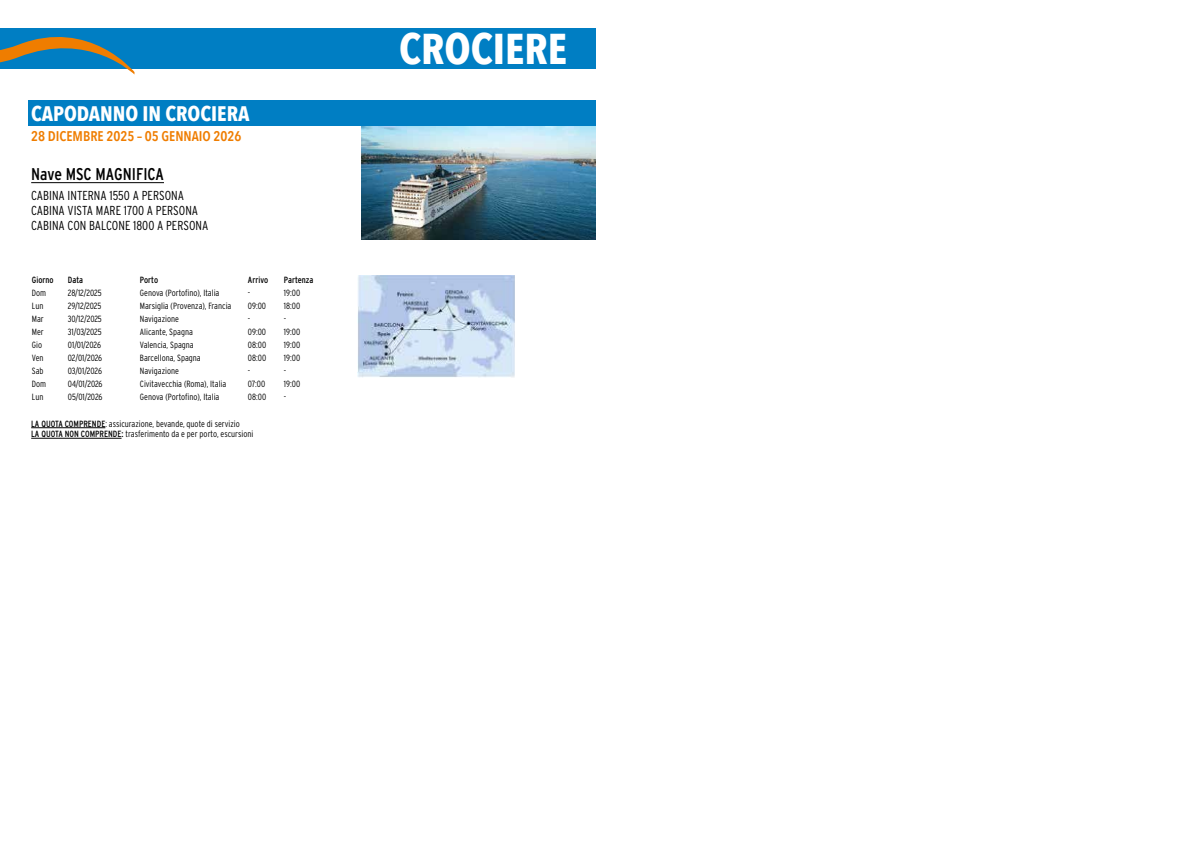
<style>
.page{position:relative;width:1191px;height:842px;background:#fff}
.page>*{position:absolute;margin:0;border:0;box-sizing:border-box;transform-origin:0 0}
.t1{font:700 43px "Avenir Next Condensed";color:#fff}
.t2{font:700 21px "Avenir Next Condensed";color:#fff}
.t3{font:17px "Interstate Condensed";color:#000}
.t4{font:600 14px "Avenir Next Condensed";color:#ef7d00}
.t5{font:300 13px/15px "Interstate Condensed";color:#000}
.t6{font:300 9px/10.5px "Interstate Condensed";color:#000}
.t7{font:9px "Interstate Condensed";color:#000}
.s1{font-weight:400}
</style>
<div class="page">
<div style="left:0;top:29px;width:595px;height:40px;background:#007ec3"></div>
<svg style="left:0;top:28px;width:134px;height:46px"></svg>
<img style="left:361px;top:126px;width:234px;height:114px">
<div style="left:28px;top:101px;width:567px;height:25px;background:#007ec3"></div>
<hr style="left:31px;top:182px;width:133px;height:1px;background:#000">
<hr style="left:31px;top:428px;width:74px;height:1px;background:#000">
<hr style="left:31px;top:438px;width:90px;height:1px;background:#000">
<img style="left:357px;top:276px;width:157px;height:102px">
<h2 class="t2" style="left:31px;top:101px;width:220px">CAPODANNO IN CROCIERA</h2>
<h3 class="t4" style="left:31px;top:124px;width:212px">28 DICEMBRE 2025 – 05 GENNAIO 2026</h3>
<h3 class="t3" style="left:31px;top:165px;width:134px">Nave MSC MAGNIFICA</h3>
<h3 class="t5" style="left:31px;top:188px;width:179px">CABINA INTERNA 1550 A PERSONA<br>CABINA VISTA MARE 1700 A PERSONA<br>CABINA CON BALCONE 1800 A PERSONA</h3>
<p class="t7" style="left:32px;top:275px;width:23px">Giorno</p>
<p class="t7" style="left:68px;top:275px;width:17px">Data</p>
<p class="t7" style="left:140px;top:275px;width:20px">Porto</p>
<p class="t7" style="left:248px;top:275px;width:22px">Arrivo</p>
<p class="t7" style="left:284px;top:275px;width:31px">Partenza</p>
<p class="t6" style="left:32px;top:287px;width:16px">Dom</p>
<p class="t6" style="left:68px;top:287px;width:35px">28/12/2025</p>
<p class="t6" style="left:140px;top:287px;width:81px">Genova (Portofino), Italia</p>
<p class="t6" style="left:248px;top:287px;width:4px">-</p>
<p class="t6" style="left:284px;top:287px;width:18px">19:00</p>
<p class="t6" style="left:32px;top:300px;width:13px">Lun</p>
<p class="t6" style="left:68px;top:300px;width:35px">29/12/2025</p>
<p class="t6" style="left:140px;top:300px;width:93px">Marsiglia (Provenza), Francia</p>
<p class="t6" style="left:248px;top:300px;width:20px">09:00</p>
<p class="t6" style="left:284px;top:300px;width:18px">18:00</p>
<p class="t6" style="left:32px;top:313px;width:13px">Mar</p>
<p class="t6" style="left:68px;top:313px;width:35px">30/12/2025</p>
<p class="t6" style="left:140px;top:313px;width:41px">Navigazione</p>
<p class="t6" style="left:248px;top:313px;width:4px">-</p>
<p class="t6" style="left:284px;top:313px;width:4px">-</p>
<p class="t6" style="left:32px;top:326px;width:13px">Mer</p>
<p class="t6" style="left:68px;top:326px;width:35px">31/03/2025</p>
<p class="t6" style="left:140px;top:326px;width:54px">Alicante, Spagna</p>
<p class="t6" style="left:248px;top:326px;width:20px">09:00</p>
<p class="t6" style="left:284px;top:326px;width:18px">19:00</p>
<p class="t6" style="left:32px;top:339px;width:12px">Gio</p>
<p class="t6" style="left:68px;top:339px;width:35px">01/01/2026</p>
<p class="t6" style="left:140px;top:339px;width:55px">Valencia, Spagna</p>
<p class="t6" style="left:248px;top:339px;width:20px">08:00</p>
<p class="t6" style="left:284px;top:339px;width:18px">19:00</p>
<p class="t6" style="left:32px;top:352px;width:13px">Ven</p>
<p class="t6" style="left:68px;top:352px;width:36px">02/01/2026</p>
<p class="t6" style="left:140px;top:352px;width:62px">Barcellona, Spagna</p>
<p class="t6" style="left:248px;top:352px;width:20px">08:00</p>
<p class="t6" style="left:284px;top:352px;width:18px">19:00</p>
<p class="t6" style="left:32px;top:365px;width:13px">Sab</p>
<p class="t6" style="left:68px;top:365px;width:36px">03/01/2026</p>
<p class="t6" style="left:140px;top:365px;width:41px">Navigazione</p>
<p class="t6" style="left:248px;top:365px;width:4px">-</p>
<p class="t6" style="left:284px;top:365px;width:4px">-</p>
<p class="t6" style="left:32px;top:378px;width:16px">Dom</p>
<p class="t6" style="left:68px;top:378px;width:36px">04/01/2026</p>
<p class="t6" style="left:140px;top:378px;width:88px">Civitavecchia (Roma), Italia</p>
<p class="t6" style="left:248px;top:378px;width:19px">07:00</p>
<p class="t6" style="left:284px;top:378px;width:18px">19:00</p>
<p class="t6" style="left:32px;top:391px;width:13px">Lun</p>
<p class="t6" style="left:68px;top:391px;width:36px">05/01/2026</p>
<p class="t6" style="left:140px;top:391px;width:81px">Genova (Portofino), Italia</p>
<p class="t6" style="left:248px;top:391px;width:20px">08:00</p>
<p class="t6" style="left:284px;top:391px;width:4px">-</p>
<p class="t6" style="left:31px;top:418px;width:224px"><span class="s1">LA QUOTA COMPRENDE</span>: assicurazione, bevande, quote di servizio<br><span class="s1">LA QUOTA NON COMPRENDE:</span> trasferimento da e per porto, escursioni</p>
<h1 class="t1" style="left:399px;top:23px;width:169px">CROCIERE</h1>
</div>
